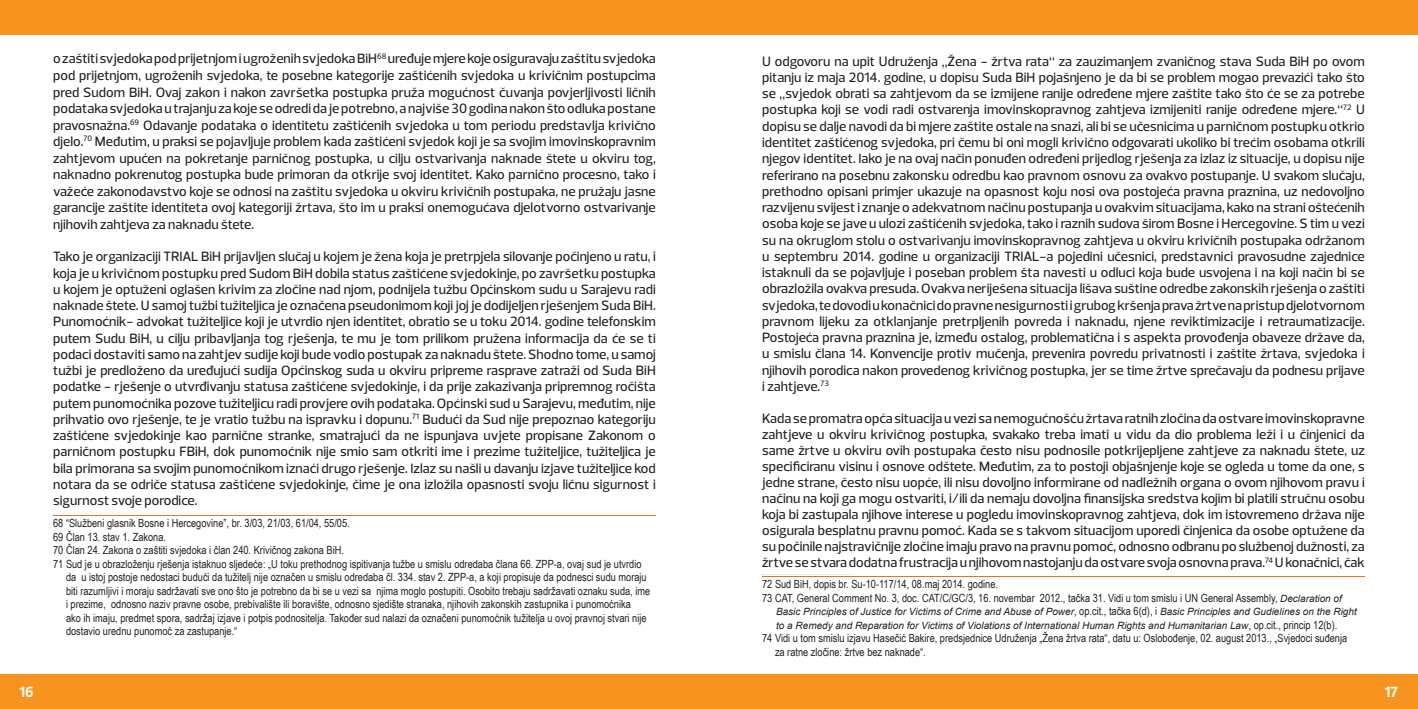
<style>
.page{position:relative;width:1418px;height:709px;background:#fff}
.page>*{position:absolute;margin:0;border:0;box-sizing:border-box;transform-origin:0 0}
.t1{font:700 15px "Prelo";color:#fff}
.t2{font:500 13.75px/16.2px "Prelo";color:#231f20;text-align:justify}
.t3{font:11.25px/13.5px "Arial Narrow";color:#231f20}
.t4{font:italic 10px/13.5px "Arial";color:#231f20}
.s1{font-family:"Arial";font-style:italic;font-size:10px}
.s2{font-family:"Arial Narrow";font-style:normal;font-size:11.25px}
.s3{font-family:"Times New Roman";font-style:normal;font-size:11.25px}
</style>
<div class="page">
<div style="left:1px;top:674px;width:1416px;height:35px;background:#f79420"></div>
<div style="left:0;top:0;width:1417px;height:35px;background:#f79420"></div>
<svg style="left:762px;top:574px;width:602px;height:3px"></svg>
<hr style="left:762px;top:575px;width:602px;height:1px;background:#e47325">
<hr style="left:53px;top:515px;width:603px;height:1px;background:#e47325">
<p class="t2" style="left:53px;top:51px;width:604px">o zaštiti svjedoka pod prijetnjom i ugroženih svjedoka BiH<sup>68</sup> uređuje mjere koje osiguravaju zaštitu svjedoka pod prijetnjom, ugroženih svjedoka, te posebne kategorije zaštićenih svjedoka u krivičnim postupcima pred Sudom BiH. Ovaj zakon i nakon završetka postupka pruža mogućnost čuvanja povjerljivosti ličnih podataka svjedoka u trajanju za koje se odredi da je potrebno, a najviše 30 godina nakon što odluka postane pravosnažna.<sup>69</sup> Odavanje podataka o identitetu zaštićenih svjedoka u tom periodu predstavlja krivično djelo.<sup>70</sup> Međutim, u praksi se pojavljuje problem kada zaštićeni svjedok koji je sa svojim imovinskopravnim zahtjevom upućen na pokretanje parničnog postupka, u cilju ostvarivanja naknade štete u okviru tog, naknadno pokrenutog postupka bude primoran da otkrije svoj identitet. Kako parnično procesno, tako i važeće zakonodavstvo koje se odnosi na zaštitu svjedoka u okviru krivičnih postupaka, ne pružaju jasne garancije zaštite identiteta ovoj kategoriji žrtava, što im u praksi onemogućava djelotvorno ostvarivanje njihovih zahtjeva za naknadu štete.</p>
<p class="t2" style="left:53px;top:249px;width:604px">Tako je organizaciji TRIAL BiH prijavljen slučaj u kojem je žena koja je pretrpjela silovanje počinjeno u ratu, i koja je u krivičnom postupku pred Sudom BiH dobila status zaštićene svjedokinje, po završetku postupka u kojem je optuženi oglašen krivim za zločine nad njom, podnijela tužbu Općinskom sudu u Sarajevu radi naknade štete. U samoj tužbi tužiteljica je označena pseudonimom koji joj je dodijeljen rješenjem Suda BiH.<br>Punomoćnik- advokat tužiteljice koji je utvrdio njen identitet, obratio se u toku 2014. godine telefonskim putem Sudu BiH, u cilju pribavljanja tog rješenja, te mu je tom prilikom pružena informacija da će se ti podaci dostaviti samo na zahtjev sudije koji bude vodio postupak za naknadu štete. Shodno tome, u samoj tužbi je predloženo da uređujući sudija Općinskog suda u okviru pripreme rasprave zatraži od Suda BiH podatke - rješenje o utvrđivanju statusa zaštićene svjedokinje, i da prije zakazivanja pripremnog ročišta putem punomoćnika pozove tužiteljicu radi provjere ovih podataka. Općinski sud u Sarajevu, međutim, nije prihvatio ovo rješenje, te je vratio tužbu na ispravku i dopunu.<sup>71</sup> Budući da Sud nije prepoznao kategoriju zaštićene svjedokinje kao parnične stranke, smatrajući da ne ispunjava uvjete propisane Zakonom o parničnom postupku FBiH, dok punomoćnik nije smio sam otkriti ime i prezime tužiteljice, tužiteljica je bila primorana sa svojim punomoćnikom iznaći drugo rješenje. Izlaz su našli u davanju izjave tužiteljice kod notara da se odriče statusa zaštićene svjedokinje, čime je ona izložila opasnosti svoju ličnu sigurnost i sigurnost svoje porodice.</p>
<p class="t3" style="left:53px;top:516px;width:298px">68 “Službeni glasnik Bosne i Hercegovine”, br. 3/03, 21/03, 61/04, 55/05.</p>
<p class="t3" style="left:53px;top:530px;width:114px">69 Član 13. stav 1. Zakona.</p>
<p class="t3" style="left:53px;top:543px;width:292px">70 Član 24. Zakona o zaštiti svjedoka i član 240. Krivičnog zakona BiH.</p>
<p class="t3" style="left:53px;top:557px;width:590px">71 Sud je u obrazloženju rješenja istaknuo sljedeće: „U toku prethodnog ispitivanja tužbe u smislu odredaba člana 66. ZPP-a, ovaj sud je utvrdio</p>
<p class="t3" style="left:66px;top:570px;width:582px">da u istoj postoje nedostaci budući da tužitelj nije označen u smislu odredaba čl. 334. stav 2. ZPP-a, a koji propisuje da podnesci sudu moraju</p>
<p class="t3" style="left:66px;top:584px;width:586px">biti razumljivi i moraju sadržavati sve ono što je potrebno da bi se u vezi sa njima moglo postupiti. Osobito trebaju sadržavati oznaku suda, ime</p>
<p class="t3" style="left:66px;top:597px;width:566px">i prezime, odnosno naziv pravne osobe, prebivalište ili boravište, odnosno sjedište stranaka, njihovih zakonskih zastupnika i punomoćnika</p>
<p class="t3" style="left:66px;top:611px;width:582px">ako ih imaju, predmet spora, sadržaj izjave i potpis podnositelja. Također sud nalazi da označeni punomoćnik tužitelja u ovoj pravnoj stvari nije</p>
<p class="t3" style="left:66px;top:624px;width:173px">dostavio urednu punomoć za zastupanje.“</p>
<p class="t2" style="left:762px;top:53px;width:604px">U odgovoru na upit Udruženja „Žena - žrtva rata“ za zauzimanjem zvaničnog stava Suda BiH po ovom pitanju iz maja 2014. godine, u dopisu Suda BiH pojašnjeno je da bi se problem mogao prevazići tako što se „svjedok obrati sa zahtjevom da se izmijene ranije određene mjere zaštite tako što će se za potrebe postupka koji se vodi radi ostvarenja imovinskopravnog zahtjeva izmijeniti ranije određene mjere.“<sup>72</sup> U dopisu se dalje navodi da bi mjere zaštite ostale na snazi, ali bi se učesnicima u parničnom postupku otkrio identitet zaštićenog svjedoka, pri čemu bi oni mogli krivično odgovarati ukoliko bi trećim osobama otkrili njegov identitet. Iako je na ovaj način ponuđen određeni prijedlog rješenja za izlaz iz situacije, u dopisu nije referirano na posebnu zakonsku odredbu kao pravnom osnovu za ovakvo postupanje. U svakom slučaju, prethodno opisani primjer ukazuje na opasnost koju nosi ova postojeća pravna praznina, uz nedovoljno razvijenu svijest i znanje o adekvatnom načinu postupanja u ovakvim situacijama, kako na strani oštećenih osoba koje se jave u ulozi zaštićenih svjedoka, tako i raznih sudova širom Bosne i Hercegovine. S tim u vezi su na okruglom stolu o ostvarivanju imovinskopravnog zahtjeva u okviru krivičnih postupaka održanom u septembru 2014. godine u organizaciji TRIAL-a pojedini učesnici, predstavnici pravosudne zajednice istaknuli da se pojavljuje i poseban problem šta navesti u odluci koja bude usvojena i na koji način bi se obrazložila ovakva presuda. Ovakva neriješena situacija lišava suštine odredbe zakonskih rješenja o zaštiti svjedoka, te dovodi u konačnici do pravne nesigurnosti i grubog kršenja prava žrtve na pristup djelotvornom pravnom lijeku za otklanjanje pretrpljenih povreda i naknadu, njene reviktimizacije i retraumatizacije.<br>Postojeća pravna praznina je, između ostalog, problematična i s aspekta provođenja obaveze države da, u smislu člana 14. Konvencije protiv mučenja, prevenira povredu privatnosti i zaštite žrtava, svjedoka i njihovih porodica nakon provedenog krivičnog postupka, jer se time žrtve sprečavaju da podnesu prijave i zahtjeve.<sup>73</sup></p>
<p class="t2" style="left:762px;top:411px;width:604px">Kada se promatra opća situacija u vezi sa nemogućnošću žrtava ratnih zločina da ostvare imovinskopravne zahtjeve u okviru krivičnog postupka, svakako treba imati u vidu da dio problema leži i u činjenici da same žrtve u okviru ovih postupaka često nisu podnosile potkrijepljene zahtjeve za naknadu štete, uz specificiranu visinu i osnove odštete. Međutim, za to postoji objašnjenje koje se ogleda u tome da one, s jedne strane, često nisu uopće, ili nisu dovoljno informirane od nadležnih organa o ovom njihovom pravu i načinu na koji ga mogu ostvariti, i/ili da nemaju dovoljna finansijska sredstva kojim bi platili stručnu osobu koja bi zastupala njihove interese u pogledu imovinskopravnog zahtjeva, dok im istovremeno država nije osigurala besplatnu pravnu pomoć. Kada se s takvom situacijom uporedi činjenica da osobe optužene da su počinile najstravičnije zločine imaju pravo na pravnu pomoć, odnosno odbranu po službenoj dužnosti, za žrtve se stvara dodatna frustracija u njihovom nastojanju da ostvare svoja osnovna prava.<sup>74</sup> U konačnici, čak</p>
<p class="t3" style="left:762px;top:577px;width:581px">72 Sud BiH, dopis br. Su-10-117/14, 08.maj 2014. godine.<br>73 CAT, General Comment No. 3, doc. CAT/C/GC/3, 16. novembar 2012., tačka 31. Vidi u tom smislu i UN General Assembly, <span class="s1">Declaration of</span></p>
<p class="t4" style="left:776px;top:605px;width:582px">Basic Principles of Justice for Victims of Crime and Abuse of Power<span class="s2">, op.cit., tačka 6(d), i</span> Basic Principles and Gudielines on the Right to a Remedy and Reparation for Victims of Violations of International Human Rights and Humanitarian Law<span class="s3">,</span> <span class="s2">op.cit., princip 12(b).</span></p>
<p class="t3" style="left:775px;top:631px;width:574px;text-indent:-13px">74 Vidi u tom smislu izjavu Hasečić Bakire, predsjednice Udruženja „Žena žrtva rata“, datu u: Oslobođenje, 02. august 2013., „Svjedoci suđenja za ratne zločine: žrtve bez naknade“.</p>
<p class="t1" style="left:19px;top:683px;width:16px">16</p>
<p class="t1" style="left:1384px;top:683px;width:15px">17</p>
</div>
